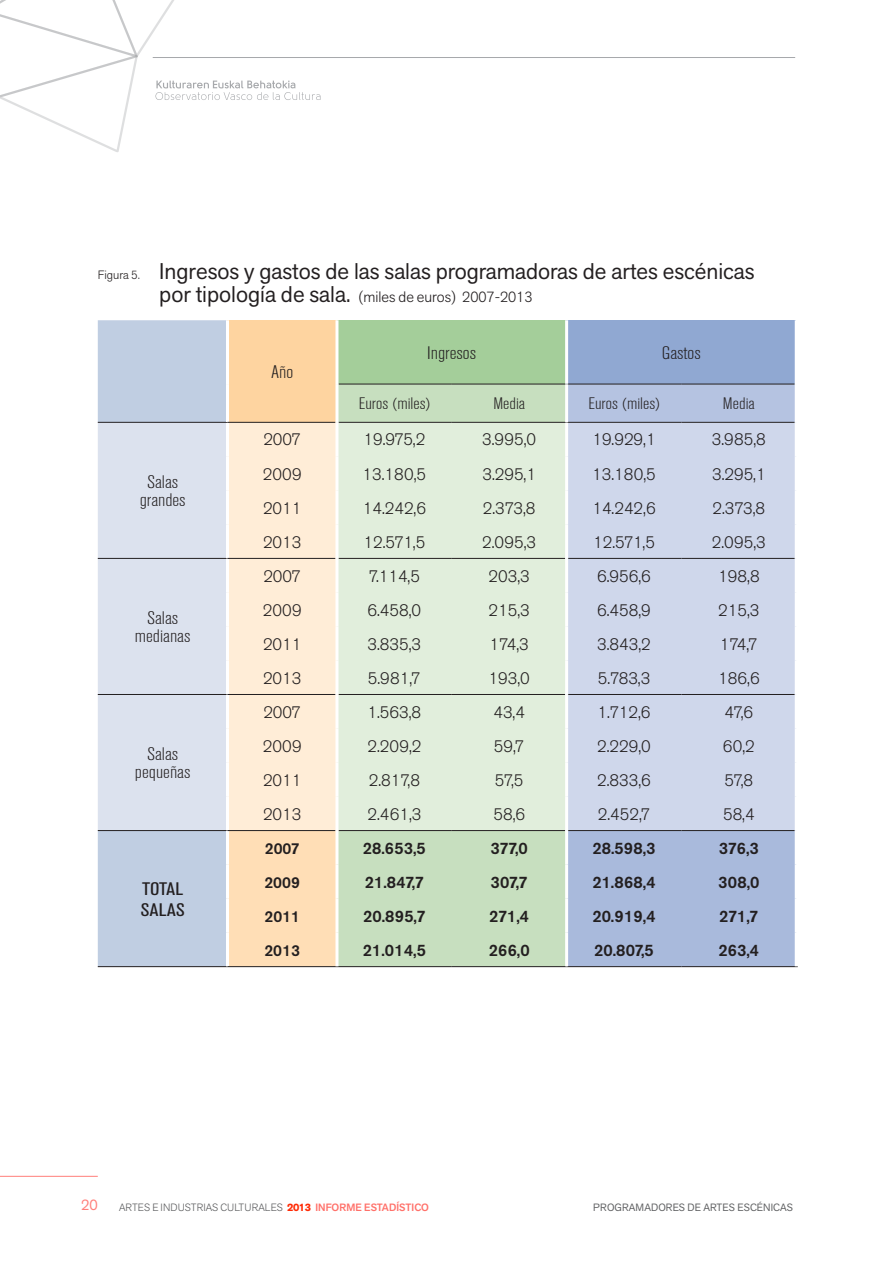
<style>
.page{position:relative;width:893px;height:1263px;background:#fff}
.page>*{position:absolute;margin:0;border:0;box-sizing:border-box;transform-origin:0 0}
.t1{font:22.5px "Akzid Grtsk Next";color:#231f20}
.t2{font:300 condensed 18px/18px "Akzidenz Grotesk BE";color:#231f20;text-align:center;scale:1.2 1}
.t3{font:condensed 18px/21.6px "Akzidenz Grotesk BE";letter-spacing:.02em;color:#231f20;scale:1.2 1}
.t4{font:300 16.5px "Akzidenz Grotesk BE";color:#231f20}
.t5{font:500 16.5px "Akzidenz Grotesk BE";color:#231f20}
.t6{font:300 condensed 16.5px "Akzidenz Grotesk BE";color:#231f20;scale:1.2 1}
.t7{font:500 15.75px "Akzidenz Grotesk BE";color:#231f20}
.t8{font:300 15px "Akzid Grtsk Next";color:#231f20}
.t9{font:15px "Akzid Grtsk Next";color:#ff7f7a}
.t10{font:300 10.5px "Akzid Grtsk Next";letter-spacing:.01em;color:#58595b}
.t11{font:10.5px "Akzid Grtsk Next";letter-spacing:.01em;color:#5f6062}
.s1{font-weight:300;font-size:12px}
.s2{font-weight:400;font-size:22.5px}
.s3{font-weight:700;color:#ff2b06}
.s4{font-weight:500;color:#ff716a}
</style>
<div class="page">
<hr style="left:153px;top:57px;width:642px;height:1px;background:#a7a9ac">
<hr style="left:0;top:1176px;width:98px;height:1px;background:#ff7f7a">
<svg style="left:0;top:0;width:320px;height:152px"></svg>
<div style="left:98px;top:320px;width:128px;height:646px;background:#c0cee2"></div>
<div style="left:227px;top:320px;width:110px;height:102px;background:#fed4a0"></div>
<div style="left:337px;top:320px;width:230px;height:64px;background:#a4ce9a"></div>
<div style="left:567px;top:320px;width:229px;height:64px;background:#90a8d2"></div>
<div style="left:338px;top:385px;width:227px;height:581px;background:#c7dfbf"></div>
<div style="left:568px;top:385px;width:227px;height:37px;background:#b5c3e1"></div>
<div style="left:98px;top:423px;width:128px;height:407px;background:#dce2ee"></div>
<div style="left:338px;top:423px;width:227px;height:407px;background:#e1eedc"></div>
<div style="left:568px;top:423px;width:227px;height:407px;background:#cfd7eb"></div>
<svg style="left:229px;top:423px;width:106px;height:543px"></svg>
<div style="left:568px;top:831px;width:227px;height:135px;background:#a9badc"></div>
<hr style="left:98px;top:558px;width:129px;height:1px;background:#231f20">
<hr style="left:98px;top:694px;width:129px;height:1px;background:#231f20">
<hr style="left:98px;top:830px;width:129px;height:1px;background:#231f20">
<hr style="left:98px;top:966px;width:129px;height:1px;background:#231f20">
<hr style="left:338px;top:558px;width:114px;height:1px;background:#231f20">
<hr style="left:338px;top:694px;width:114px;height:1px;background:#231f20">
<hr style="left:338px;top:830px;width:114px;height:1px;background:#231f20">
<hr style="left:337px;top:966px;width:115px;height:1px;background:#231f20">
<hr style="left:452px;top:558px;width:113px;height:1px;background:#231f20">
<hr style="left:452px;top:694px;width:113px;height:1px;background:#231f20">
<hr style="left:452px;top:830px;width:113px;height:1px;background:#231f20">
<hr style="left:452px;top:966px;width:115px;height:1px;background:#231f20">
<hr style="left:568px;top:558px;width:113px;height:1px;background:#231f20">
<hr style="left:568px;top:694px;width:113px;height:1px;background:#231f20">
<hr style="left:568px;top:830px;width:113px;height:1px;background:#231f20">
<hr style="left:567px;top:966px;width:114px;height:1px;background:#231f20">
<hr style="left:681px;top:558px;width:114px;height:1px;background:#231f20">
<hr style="left:681px;top:694px;width:114px;height:1px;background:#231f20">
<hr style="left:681px;top:830px;width:114px;height:1px;background:#231f20">
<hr style="left:681px;top:966px;width:117px;height:1px;background:#231f20">
<hr style="left:452px;top:422px;width:115px;height:1px;background:#231f20">
<hr style="left:338px;top:422px;width:114px;height:1px;background:#231f20">
<hr style="left:681px;top:422px;width:114px;height:1px;background:#231f20">
<hr style="left:567px;top:422px;width:114px;height:1px;background:#231f20">
<hr style="left:98px;top:422px;width:129px;height:1px;background:#231f20">
<hr style="left:226px;top:320px;width:3px;height:64px;background:#fff">
<hr style="left:226px;top:384px;width:3px;height:38px;background:#fff">
<hr style="left:227px;top:422px;width:108px;height:1px;background:#231f20">
<hr style="left:227px;top:558px;width:108px;height:1px;background:#231f20">
<hr style="left:227px;top:694px;width:108px;height:1px;background:#231f20">
<hr style="left:338px;top:384px;width:114px;height:1px;background:#231f20">
<hr style="left:452px;top:384px;width:115px;height:1px;background:#231f20">
<hr style="left:567px;top:384px;width:114px;height:1px;background:#231f20">
<hr style="left:681px;top:384px;width:114px;height:1px;background:#231f20">
<hr style="left:227px;top:830px;width:108px;height:1px;background:#231f20">
<hr style="left:227px;top:966px;width:110px;height:1px;background:#231f20">
<hr style="left:335px;top:320px;width:3px;height:64px;background:#fff">
<hr style="left:335px;top:384px;width:3px;height:38px;background:#fff">
<hr style="left:565px;top:320px;width:3px;height:64px;background:#fff">
<hr style="left:795px;top:320px;width:3px;height:64px;background:#fff">
<hr style="left:565px;top:384px;width:3px;height:38px;background:#fff">
<h1 class="t1" style="left:98px;top:257px;width:658px"><span class="s1">FIGURA 5.</span> Ingresos y gastos de las salas programadoras de artes escénicas</h1>
<p class="t8" style="left:159px;top:287px;width:375px"><span class="s2">por tipología de sala.</span> (MILES DE EUROS) 2007-2013</p>
<p class="t2" style="left:140px;top:473px;width:40px">Salas grandes</p>
<p class="t2" style="left:135px;top:609px;width:48px">Salas medianas</p>
<p class="t2" style="left:135px;top:746px;width:48px">Salas pequeñas</p>
<p class="t3" style="left:141px;top:878px;width:38px">TOTAL<br>SALAS</p>
<p class="t2" style="left:271px;top:363px;width:20px">Año</p>
<p class="t2" style="left:427px;top:344px;width:42px">Ingresos</p>
<p class="t2" style="left:662px;top:344px;width:34px">Gastos</p>
<p class="t6" style="left:359px;top:395px;width:61px">Euros (miles)</p>
<p class="t6" style="left:493px;top:395px;width:28px">Media</p>
<p class="t6" style="left:588px;top:395px;width:61px">Euros (miles)</p>
<p class="t6" style="left:723px;top:395px;width:28px">Media</p>
<p class="t4" style="left:263px;top:430px;width:39px">2007</p>
<p class="t4" style="left:363px;top:430px;width:63px">19.975,2</p>
<p class="t4" style="left:482px;top:430px;width:55px">3.995,0</p>
<p class="t4" style="left:592px;top:430px;width:65px">19.929,1</p>
<p class="t4" style="left:712px;top:430px;width:55px">3.985,8</p>
<p class="t4" style="left:263px;top:464px;width:40px">2009</p>
<p class="t4" style="left:363px;top:464px;width:65px">13.180,5</p>
<p class="t4" style="left:482px;top:464px;width:55px">3.295,1</p>
<p class="t4" style="left:592px;top:464px;width:65px">13.180,5</p>
<p class="t4" style="left:712px;top:464px;width:55px">3.295,1</p>
<p class="t4" style="left:263px;top:499px;width:40px">2011</p>
<p class="t4" style="left:363px;top:499px;width:65px">14.242,6</p>
<p class="t4" style="left:483px;top:499px;width:54px">2.373,8</p>
<p class="t4" style="left:592px;top:499px;width:65px">14.242,6</p>
<p class="t4" style="left:712px;top:499px;width:54px">2.373,8</p>
<p class="t4" style="left:263px;top:533px;width:40px">2013</p>
<p class="t4" style="left:363px;top:533px;width:63px">12.571,5</p>
<p class="t4" style="left:482px;top:533px;width:55px">2.095,3</p>
<p class="t4" style="left:593px;top:533px;width:63px">12.571,5</p>
<p class="t4" style="left:712px;top:533px;width:55px">2.095,3</p>
<p class="t4" style="left:263px;top:567px;width:39px">2007</p>
<p class="t4" style="left:369px;top:567px;width:53px">7.114,5</p>
<p class="t4" style="left:489px;top:567px;width:43px">203,3</p>
<p class="t4" style="left:597px;top:567px;width:55px">6.956,6</p>
<p class="t4" style="left:718px;top:567px;width:43px">198,8</p>
<p class="t4" style="left:263px;top:601px;width:40px">2009</p>
<p class="t4" style="left:368px;top:601px;width:55px">6.458,0</p>
<p class="t4" style="left:489px;top:601px;width:43px">215,3</p>
<p class="t4" style="left:597px;top:601px;width:55px">6.458,9</p>
<p class="t4" style="left:718px;top:601px;width:43px">215,3</p>
<p class="t4" style="left:263px;top:635px;width:40px">2011</p>
<p class="t4" style="left:368px;top:635px;width:55px">3.835,3</p>
<p class="t4" style="left:490px;top:635px;width:41px">174,3</p>
<p class="t4" style="left:597px;top:635px;width:55px">3.843,2</p>
<p class="t4" style="left:720px;top:635px;width:40px">174,7</p>
<p class="t4" style="left:263px;top:669px;width:40px">2013</p>
<p class="t4" style="left:368px;top:669px;width:54px">5.981,7</p>
<p class="t4" style="left:489px;top:669px;width:43px">193,0</p>
<p class="t4" style="left:598px;top:669px;width:54px">5.783,3</p>
<p class="t4" style="left:718px;top:669px;width:43px">186,6</p>
<p class="t4" style="left:263px;top:703px;width:39px">2007</p>
<p class="t4" style="left:368px;top:703px;width:55px">1.563,8</p>
<p class="t4" style="left:493px;top:703px;width:33px">43,4</p>
<p class="t4" style="left:598px;top:703px;width:54px">1.712,6</p>
<p class="t4" style="left:725px;top:703px;width:30px">47,6</p>
<p class="t4" style="left:263px;top:737px;width:40px">2009</p>
<p class="t4" style="left:367px;top:737px;width:55px">2.209,2</p>
<p class="t4" style="left:494px;top:737px;width:32px">59,7</p>
<p class="t4" style="left:597px;top:737px;width:55px">2.229,0</p>
<p class="t4" style="left:723px;top:737px;width:33px">60,2</p>
<p class="t4" style="left:263px;top:771px;width:40px">2011</p>
<p class="t4" style="left:369px;top:771px;width:53px">2.817,8</p>
<p class="t4" style="left:495px;top:771px;width:30px">57,5</p>
<p class="t4" style="left:597px;top:771px;width:55px">2.833,6</p>
<p class="t4" style="left:725px;top:771px;width:30px">57,8</p>
<p class="t4" style="left:263px;top:805px;width:40px">2013</p>
<p class="t4" style="left:367px;top:805px;width:55px">2.461,3</p>
<p class="t4" style="left:493px;top:805px;width:33px">58,6</p>
<p class="t4" style="left:598px;top:805px;width:54px">2.452,7</p>
<p class="t4" style="left:723px;top:805px;width:33px">58,4</p>
<p class="t7" style="left:265px;top:839px;width:36px">2007</p>
<p class="t5" style="left:363px;top:838px;width:64px">28.653,5</p>
<p class="t5" style="left:491px;top:838px;width:39px">377,0</p>
<p class="t5" style="left:593px;top:838px;width:64px">28.598,3</p>
<p class="t5" style="left:719px;top:838px;width:41px">376,3</p>
<p class="t7" style="left:264px;top:873px;width:37px">2009</p>
<p class="t5" style="left:365px;top:872px;width:61px">21.847,7</p>
<p class="t5" style="left:491px;top:872px;width:39px">307,7</p>
<p class="t5" style="left:592px;top:872px;width:65px">21.868,4</p>
<p class="t5" style="left:718px;top:872px;width:43px">308,0</p>
<p class="t7" style="left:265px;top:907px;width:37px">2011</p>
<p class="t5" style="left:363px;top:906px;width:64px">20.895,7</p>
<p class="t5" style="left:489px;top:906px;width:41px">271,4</p>
<p class="t5" style="left:592px;top:906px;width:65px">20.919,4</p>
<p class="t5" style="left:719px;top:906px;width:41px">271,7</p>
<p class="t7" style="left:264px;top:941px;width:37px">2013</p>
<p class="t5" style="left:363px;top:940px;width:65px">21.014,5</p>
<p class="t5" style="left:489px;top:940px;width:42px">266,0</p>
<p class="t5" style="left:594px;top:940px;width:61px">20.807,5</p>
<p class="t5" style="left:719px;top:940px;width:42px">263,4</p>
<p class="t9" style="left:81px;top:1195px;width:18px">20</p>
<p class="t10" style="left:119px;top:1200px;width:311px">ARTES E INDUSTRIAS CULTURALES <span class="s3">2013</span> <span class="s4">INFORME ESTADÍSTICO</span></p>
<p class="t11" style="left:593px;top:1200px;width:201px">Programadores de Artes Escénicas</p>
</div>
